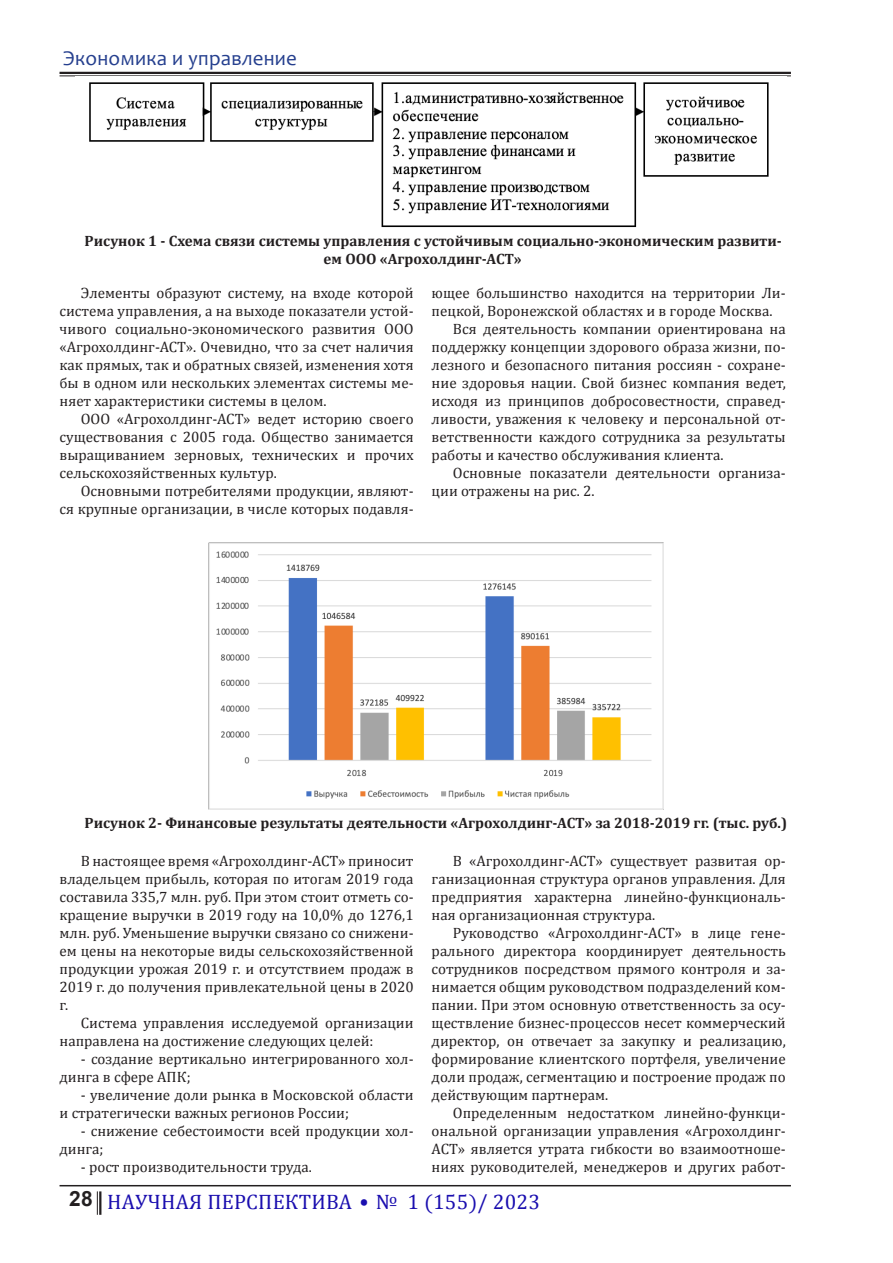
<style>
.page{position:relative;width:893px;height:1263px;background:#fff}
.page>*{position:absolute;margin:0;border:0;box-sizing:border-box;transform-origin:0 0}
.t1{font:21px "Cambria Math";letter-spacing:.01em;color:#1a0eaf}
.t2{font:21px "Candara";letter-spacing:.01em;color:#253f8e}
.t3{font:15px/18px "Cambria";color:#231f20;text-align:justify}
.t4{font:700 15px/18px "Cambria";color:#231f20}
.s1{font-family:"Candara";font-weight:700}
</style>
<div class="page">
<hr style="left:60px;top:76px;width:731px;height:1px;background:#231f20">
<hr style="left:60px;top:72px;width:731px;height:2px;background:#231f20">
<hr style="left:60px;top:1185px;width:731px;height:1px;background:#231f20">
<hr style="left:99px;top:1191px;width:2px;height:24px;background:#231f20">
<svg style="left:97px;top:1191px;width:1px;height:24px"></svg>
<img style="left:89px;top:82px;width:680px;height:146px">
<img style="left:208px;top:543px;width:456px;height:266px">
<p class="t2" style="left:63px;top:45px;width:235px">Экономика и управление</p>
<p class="t4" style="left:324px;top:231px;width:460px;text-indent:-239px">Рисунок 1 - Схема связи системы управления с устойчивым социально-экономическим развити&shy;ем ООО «Агрохолдинг-АСТ»</p>
<p class="t3" style="left:60px;top:284px;width:356px;text-indent:21px">Элементы образуют систему, на входе которой система управления, а на выходе показатели устой&shy;чивого социально-экономического развития ООО «Агрохолдинг-АСТ». Очевидно, что за счет наличия как прямых, так и обратных связей, изменения хотя бы в одном или нескольких элементах системы ме&shy;няет характеристики системы в целом.</p>
<p class="t3" style="left:60px;top:410px;width:356px;text-indent:21px">ООО «Агрохолдинг-АСТ» ведет историю своего существования с 2005 года. Общество занимается выращиванием зерновых, технических и прочих сельскохозяйственных культур.</p>
<p class="t3" style="left:60px;top:482px;width:356px;text-align:right">Основными потребителями продукции, являют-<br>ся крупные организации, в числе которых подавля-</p>
<p class="t3" style="left:432px;top:284px;width:356px">ющее большинство находится на территории Ли&shy;пецкой, Воронежской областях и в городе Москва.</p>
<p class="t3" style="left:432px;top:320px;width:356px;text-indent:21px">Вся деятельность компании ориентирована на поддержку концепции здорового образа жизни, по&shy;лезного и безопасного питания россиян - сохране&shy;ние здоровья нации. Свой бизнес компания ведет, исходя из принципов добросовестности, справед&shy;ливости, уважения к человеку и персональной от&shy;ветственности каждого сотрудника за результаты работы и качество обслуживания клиента.</p>
<p class="t3" style="left:432px;top:464px;width:356px;text-indent:21px">Основные показатели деятельности организа&shy;ции отражены на рис. 2.</p>
<p class="t4" style="left:85px;top:813px;width:704px">Рисунок 2- Финансовые результаты деятельности «Агрохолдинг-АСТ» за 2018-2019 гг. (тыс. руб.)</p>
<p class="t3" style="left:60px;top:852px;width:356px;text-indent:21px">В настоящее время «Агрохолдинг-АСТ» приносит владельцем прибыль, которая по итогам 2019 года составила 335,7 млн. руб. При этом стоит отметь со&shy;кращение выручки в 2019 году на 10,0% до 1276,1 млн. руб. Уменьшение выручки связано со снижени&shy;ем цены на некоторые виды сельскохозяйственной продукции урожая 2019 г. и отсутствием продаж в 2019 г. до получения привлекательной цены в 2020 г.</p>
<p class="t3" style="left:60px;top:1014px;width:356px;text-indent:21px">Система управления исследуемой организации направлена на достижение следующих целей:</p>
<p class="t3" style="left:60px;top:1050px;width:356px;text-indent:21px">- создание вертикально интегрированного хол&shy;динга в сфере АПК;</p>
<p class="t3" style="left:60px;top:1086px;width:356px;text-indent:21px">- увеличение доли рынка в Московской области и стратегически важных регионов России;</p>
<p class="t3" style="left:60px;top:1122px;width:356px;text-indent:21px">- снижение себестоимости всей продукции хол&shy;динга;</p>
<p class="t3" style="left:81px;top:1158px;width:232px">- рост производительности труда.</p>
<p class="t3" style="left:432px;top:852px;width:356px;text-indent:21px">В «Агрохолдинг-АСТ» существует развитая ор&shy;ганизационная структура органов управления. Для предприятия характерна линейно-функциональ&shy;ная организационная структура.</p>
<p class="t3" style="left:432px;top:924px;width:356px;text-indent:21px">Руководство «Агрохолдинг-АСТ» в лице гене&shy;рального директора координирует деятельность сотрудников посредством прямого контроля и за&shy;нимается общим руководством подразделений ком&shy;пании. При этом основную ответственность за осу&shy;ществление бизнес-процессов несет коммерческий директор, он отвечает за закупку и реализацию, формирование клиентского портфеля, увеличение доли продаж, сегментацию и построение продаж по действующим партнерам.</p>
<p class="t3" style="left:432px;top:1104px;width:356px;text-indent:21px">Определенным недостатком линейно-функци&shy;ональной организации управления «Агрохолдинг-АСТ» является утрата гибкости во взаимоотноше&shy;ниях руководителей, менеджеров и других работ-</p>
<h1 class="t1" style="left:69px;top:1189px;width:472px"><sup>28</sup> НАУЧНАЯ ПЕРСПЕКТИВА <span class="s1">•</span> № 1 (155)/ 2023</h1>
</div>
